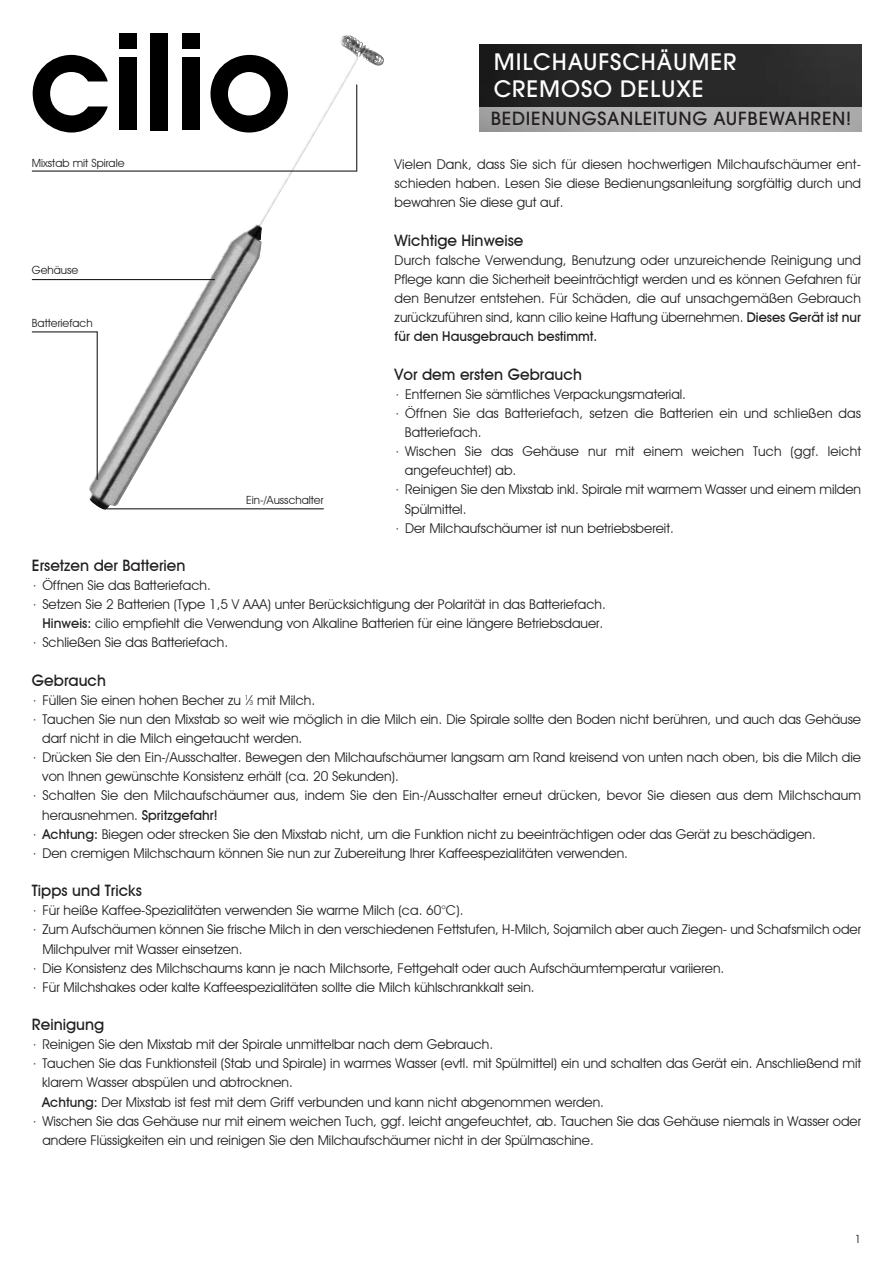
<style>
.page{position:relative;width:893px;height:1276px;background:#fff}
.page>*{position:absolute;margin:0;border:0;box-sizing:border-box;transform-origin:0 0}
.t1{font:500 22.5px "Avant Garde";letter-spacing:.04em;color:#fff}
.t2{font:500 18px "Avant Garde";letter-spacing:.04em;color:#231f20}
.t3{font:500 15.75px "Avant Garde IT Cby BT";color:#231f20}
.t4{font:13.5px/19.1px "Avant Garde IT Cby BT";color:#231f20}
.t5{font:11.25px "Avant Garde IT Cby BT";color:#231f20}
.s1{font-weight:500}
.s2{font-size:6.75px}
</style>
<div class="page">
<svg style="left:33px;top:55px;width:55px;height:77px"></svg>
<img style="left:480px;top:106px;width:381px;height:25px">
<img style="left:480px;top:45px;width:381px;height:61px">
<img style="left:88px;top:33px;width:296px;height:477px">
<hr style="left:32px;top:170px;width:324px;height:2px;background:#231f20">
<hr style="left:107px;top:508px;width:217px;height:1px;background:#231f20">
<hr style="left:32px;top:331px;width:65px;height:1px;background:#231f20">
<hr style="left:97px;top:331px;width:1px;height:149px;background:#231f20">
<hr style="left:32px;top:279px;width:183px;height:1px;background:#231f20">
<hr style="left:356px;top:84px;width:1px;height:88px;background:#231f20">
<p class="t1" style="left:494px;top:53px;width:244px">MILCHAUFSCHÄUMER</p>
<p class="t1" style="left:494px;top:80px;width:211px">CREMOSO DELUXE</p>
<p class="t5" style="left:32px;top:156px;width:94px">Mixstab mit Spirale</p>
<p class="t5" style="left:32px;top:264px;width:48px">Gehäuse</p>
<p class="t5" style="left:32px;top:316px;width:62px">Batteriefach</p>
<p class="t5" style="left:246px;top:493px;width:79px">Ein-/Ausschalter</p>
<p class="t2" style="left:491px;top:112px;width:362px">BEDIENUNGSANLEITUNG AUFBEWAHREN!</p>
<p class="t4" style="left:395px;top:155px;width:468px;text-align:justify">Vielen Dank, dass Sie sich für diesen hochwertigen Milchaufschäumer ent - schieden haben. Lesen Sie diese Bedienungsanleitung sorgfältig durch und bewahren Sie diese gut auf.</p>
<p class="t3" style="left:395px;top:230px;width:130px">Wichtige Hinweise</p>
<p class="t4" style="left:395px;top:250px;width:468px;text-align:justify">Durch falsche Verwendung, Benutzung oder unzureichende Reinigung und Pflege kann die Sicherheit beeinträchtigt werden und es können Gefahren für den Benutzer entstehen. Für Schäden, die auf unsachgemäßen Gebrauch zurückzuführen sind, kann cilio keine Haftung übernehmen. <span class="s1">Dieses Gerät ist nur für den Hausgebrauch bestimmt.</span></p>
<p class="t3" style="left:395px;top:364px;width:189px">Vor dem ersten Gebrauch</p>
<p class="t4" style="left:395px;top:384px;width:293px">⋅ Entfernen Sie sämtliches Verpackungsmaterial.</p>
<p class="t4" style="left:405px;top:403px;width:458px;text-indent:-10px">⋅ Öffnen Sie das Batteriefach, setzen die Batterien ein und schließen das<br>Batteriefach.</p>
<p class="t4" style="left:405px;top:442px;width:458px;text-indent:-10px">⋅ Wischen Sie das Gehäuse nur mit einem weichen Tuch (ggf. leicht an gefeuchtet) ab.</p>
<p class="t4" style="left:405px;top:480px;width:458px;text-indent:-10px">⋅ Reinigen Sie den Mixstab inkl. Spirale mit warmem Wasser und einem milden<br>Spülmittel.</p>
<p class="t4" style="left:395px;top:518px;width:281px">⋅ Der Milchaufschäumer ist nun betriebsbereit.</p>
<p class="t3" style="left:32px;top:556px;width:155px">Ersetzen der Batterien</p>
<p class="t4" style="left:32px;top:575px;width:180px">⋅ Öffnen Sie das Batteriefach.</p>
<p class="t4" style="left:32px;top:594px;width:575px">⋅ Setzen Sie 2 Batterien (Type 1,5 V AAA) unter Berücksichtigung der Polarität in das Batteriefach.</p>
<p class="t4" style="left:43px;top:614px;width:562px"><span class="s1">Hinweis:</span> cilio empfiehlt die Verwendung von Alkaline Batterien für eine längere Betriebsdauer.</p>
<p class="t4" style="left:32px;top:633px;width:198px">⋅ Schließen Sie das Batteriefach.</p>
<p class="t3" style="left:32px;top:670px;width:76px">Gebrauch</p>
<p class="t4" style="left:32px;top:690px;width:285px">⋅ Füllen Sie einen hohen Becher zu <sup>1</sup>⁄<span class="s2">3</span> mit Milch.</p>
<p class="t4" style="left:42px;top:709px;width:820px;text-indent:-10px">⋅ Tauchen Sie nun den Mixstab so weit wie möglich in die Milch ein. Die Spirale sollte den Boden nicht berühren, und auch das Gehäuse darf nicht in die Milch eingetaucht werden.</p>
<p class="t4" style="left:42px;top:747px;width:820px;text-indent:-10px">⋅ Drücken Sie den Ein-/Ausschalter. Bewegen den Milchaufschäumer langsam am Rand kreisend von unten nach oben, bis die Milch die von Ihnen gewünschte Konsistenz erhält (ca. 20 Sekunden).</p>
<p class="t4" style="left:42px;top:786px;width:820px;text-indent:-10px">⋅ Schalten Sie den Milchaufschäumer aus, indem Sie den Ein-/Ausschalter erneut drücken, bevor Sie diesen aus dem Milchschaum herausnehmen. <span class="s1">Spritzgefahr!</span></p>
<p class="t4" style="left:32px;top:824px;width:785px">⋅ <span class="s1">Achtung:</span> Biegen oder strecken Sie den Mixstab nicht, um die Funktion nicht zu beeinträchtigen oder das Gerät zu beschädigen.</p>
<p class="t4" style="left:32px;top:843px;width:598px">⋅ Den cremigen Milchschaum können Sie nun zur Zubereitung Ihrer Kaffeespezialitäten verwenden.</p>
<p class="t3" style="left:32px;top:881px;width:111px">Tipps und Tricks</p>
<p class="t4" style="left:32px;top:900px;width:433px">⋅ Für heiße Kaffee-Spezialitäten verwenden Sie warme Milch (ca. 60°C).</p>
<p class="t4" style="left:42px;top:920px;width:820px;text-indent:-10px">⋅ Zum Aufschäumen können Sie frische Milch in den verschiedenen Fettstufen, H-Milch, Sojamilch aber auch Ziegen- und Schafsmilch oder<br>Milchpulver mit Wasser einsetzen.</p>
<p class="t4" style="left:32px;top:958px;width:694px">⋅ Die Konsistenz des Milchschaums kann je nach Milchsorte, Fettgehalt oder auch Aufschäumtemperatur variieren.</p>
<p class="t4" style="left:32px;top:977px;width:504px">⋅ Für Milchshakes oder kalte Kaffeespezialitäten sollte die Milch kühlschrankkalt sein.</p>
<p class="t3" style="left:32px;top:1015px;width:74px">Reinigung</p>
<p class="t4" style="left:32px;top:1034px;width:463px">⋅ Reinigen Sie den Mixstab mit der Spirale unmittelbar nach dem Gebrauch.</p>
<p class="t4" style="left:42px;top:1053px;width:820px;text-indent:-10px">⋅ Tauchen Sie das Funktionsteil (Stab und Spirale) in warmes Wasser (evtl. mit Spülmittel) ein und schalten das Gerät ein. Anschließend mit klarem Wasser abspülen und abtrocknen.</p>
<p class="t4" style="left:42px;top:1092px;width:563px"><span class="s1">Achtung:</span> Der Mixstab ist fest mit dem Griff verbunden und kann nicht abgenommen werden.</p>
<p class="t4" style="left:42px;top:1111px;width:820px;text-indent:-10px">⋅ Wischen Sie das Gehäuse nur mit einem weichen Tuch, ggf. leicht angefeuchtet, ab. Tauchen Sie das Gehäuse niemals in Wasser oder andere Flüssigkeiten ein und reinigen Sie den Milchaufschäumer nicht in der Spülmaschine.</p>
<p class="t5" style="left:855px;top:1232px;width:8px">1</p>
</div>
